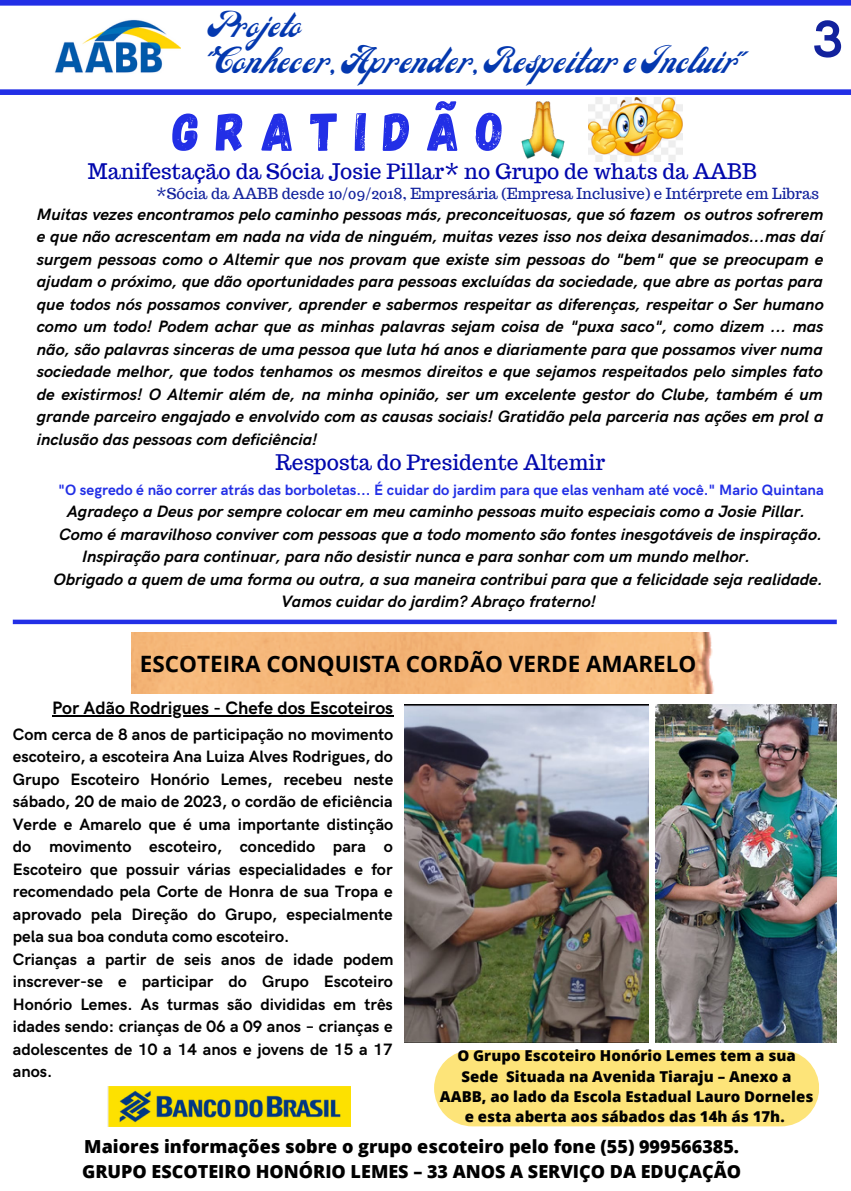
<style>
.page{position:relative;width:851px;height:1191px;background:#fff}
.page>*{position:absolute;margin:0;border:0;box-sizing:border-box;transform-origin:0 0}
.t1{font:54px "Gagalin";letter-spacing:.3em;color:#222fe6}
.t2{font:700 52.5px "HK Grotesk";color:#12229d}
.t3{font:28.5px "Carlsonscript";color:#0438af}
.t4{font:27px "Carlsonscript";color:#0438af}
.t5{font:700 22.5px "Open Sans";color:#000}
.t6{font:21px "Trocchi";color:#0007ad}
.t7{font:800 18px "Open Sans";color:#000}
.t8{font:700 18px "HK Grotesk";color:#000}
.t9{font:italic 700 16.5px/22.5px "HK Grotesk";color:#000;text-align:justify}
.t10{font:700 16.5px/22.5px "HK Grotesk";color:#000;text-align:justify}
.t11{font:800 15px/20.2px "Open Sans";color:#000;text-align:center}
.t12{font:700 15px "HK Grotesk";color:#222fe6}
.t13{font:15px "Trocchi";color:#12229d}
</style>
<div class="page">
<div style="left:0;top:89px;width:850px;height:6px;background:#222fe6"></div>
<img style="left:54px;top:19px;width:127px;height:54px">
<div style="left:0;top:0;width:850px;height:6px;background:#222fe6"></div>
<div style="left:434px;top:1050px;width:384px;height:76px;background:#fde479"></div>
<img style="left:132px;top:633px;width:582px;height:60px">
<div style="left:13px;top:619px;width:823px;height:5px;background:#222fe6"></div>
<img style="left:404px;top:704px;width:245px;height:338px">
<img style="left:108px;top:1086px;width:243px;height:40px">
<img style="left:655px;top:704px;width:181px;height:338px">
<img style="left:521px;top:101px;width:44px;height:58px">
<img style="left:588px;top:98px;width:94px;height:64px">
<hr style="left:52px;top:714px;width:342px;height:2px;background:#000">
<p class="t4" style="left:208px;top:12px;width:95px">Projeto</p>
<p class="t3" style="left:208px;top:46px;width:539px">"Conhecer, Aprender, Respeitar e Incluir"</p>
<p class="t1" style="left:173px;top:97px;width:333px">GRATIDÃO</p>
<p class="t6" style="left:88px;top:158px;width:670px">Manifestação da Sócia Josie Pillar* no Grupo de whats da AABB</p>
<p class="t2" style="left:812px;top:10px;width:32px">3</p>
<p class="t13" style="left:156px;top:184px;width:664px">*Sócia da AABB desde 10/09/2018, Empresária (Empresa Inclusive) e Intérprete em Libras</p>
<p class="t9" style="left:37px;top:203px;width:788px">Muitas vezes encontramos pelo caminho pessoas más, preconceituosas, que só fazem os outros sofrerem e que não acrescentam em nada na vida de ninguém, muitas vezes isso nos deixa desanimados...mas daí surgem pessoas como o Altemir que nos provam que existe sim pessoas do "bem" que se preocupam e ajudam o próximo, que dão oportunidades para pessoas excluídas da sociedade, que abre as portas para que todos nós possamos conviver, aprender e sabermos respeitar as diferenças, respeitar o Ser humano como um todo! Podem achar que as minhas palavras sejam coisa de "puxa saco", como dizem ... mas não, são palavras sinceras de uma pessoa que luta há anos e diariamente para que possamos viver numa sociedade melhor, que todos tenhamos os mesmos direitos e que sejamos respeitados pelo simples fato de existirmos! O Altemir além de, na minha opinião, ser um excelente gestor do Clube, também é um grande parceiro engajado e envolvido com as causas sociais! Gratidão pela parceria nas ações em prol a inclusão das pessoas com deficiência!</p>
<p class="t6" style="left:275px;top:449px;width:331px">Resposta do Presidente Altemir</p>
<p class="t12" style="left:58px;top:481px;width:767px">"O segredo é não correr atrás das borboletas... É cuidar do jardim para que elas venham até você." Mario Quintana</p>
<p class="t9" style="left:67px;top:501px;width:739px">Agradeço a Deus por sempre colocar em meu caminho pessoas muito especiais como a Josie Pillar.</p>
<p class="t9" style="left:59px;top:523px;width:764px">Como é maravilhoso conviver com pessoas que a todo momento são fontes inesgotáveis de inspiração.</p>
<p class="t9" style="left:82px;top:546px;width:669px">Inspiração para continuar, para não desistir nunca e para sonhar com um mundo melhor.</p>
<p class="t9" style="left:53px;top:568px;width:771px">Obrigado a quem de uma forma ou outra, a sua maneira contribui para que a felicidade seja realidade.</p>
<p class="t9" style="left:281px;top:591px;width:316px">Vamos cuidar do jardim? Abraço fraterno!</p>
<p class="t5" style="left:140px;top:647px;width:558px">ESCOTEIRA CONQUISTA CORDÃO VERDE AMARELO</p>
<p class="t8" style="left:52px;top:697px;width:343px">Por Adão Rodrigues - Chefe dos Escoteiros</p>
<p class="t10" style="left:13px;top:723px;width:382px">Com cerca de 8 anos de participação no movimento escoteiro, a escoteira Ana Luiza Alves Rodrigues, do Grupo Escoteiro Honório Lemes, recebeu neste sábado, 20 de maio de 2023, o cordão de eficiência Verde e Amarelo que é uma importante distinção do movimento escoteiro, concedido para o Escoteiro que possuir várias especialidades e for recomendado pela Corte de Honra de sua Tropa e aprovado pela Direção do Grupo, especialmente pela sua boa conduta como escoteiro.</p>
<p class="t10" style="left:13px;top:948px;width:382px">Crianças a partir de seis anos de idade podem inscrever-se e participar do Grupo Escoteiro Honório Lemes. As turmas são divididas em três idades sendo: crianças de 06 a 09 anos – crianças e adolescentes de 10 a 14 anos e jovens de 15 a 17 anos.</p>
<p class="t11" style="left:440px;top:1045px;width:375px">O Grupo Escoteiro Honório Lemes tem a sua Sede Situada na Avenida Tiaraju – Anexo a AABB, ao lado da Escola Estadual Lauro Dorneles e esta aberta aos sábados das 14h ás 17h.</p>
<p class="t7" style="left:84px;top:1133px;width:656px">Maiores informações sobre o grupo escoteiro pelo fone (55) 999566385.</p>
<p class="t7" style="left:82px;top:1158px;width:660px">GRUPO ESCOTEIRO HONÓRIO LEMES – 33 ANOS A SERVIÇO DA EDUÇAÇÃO</p>
</div>
